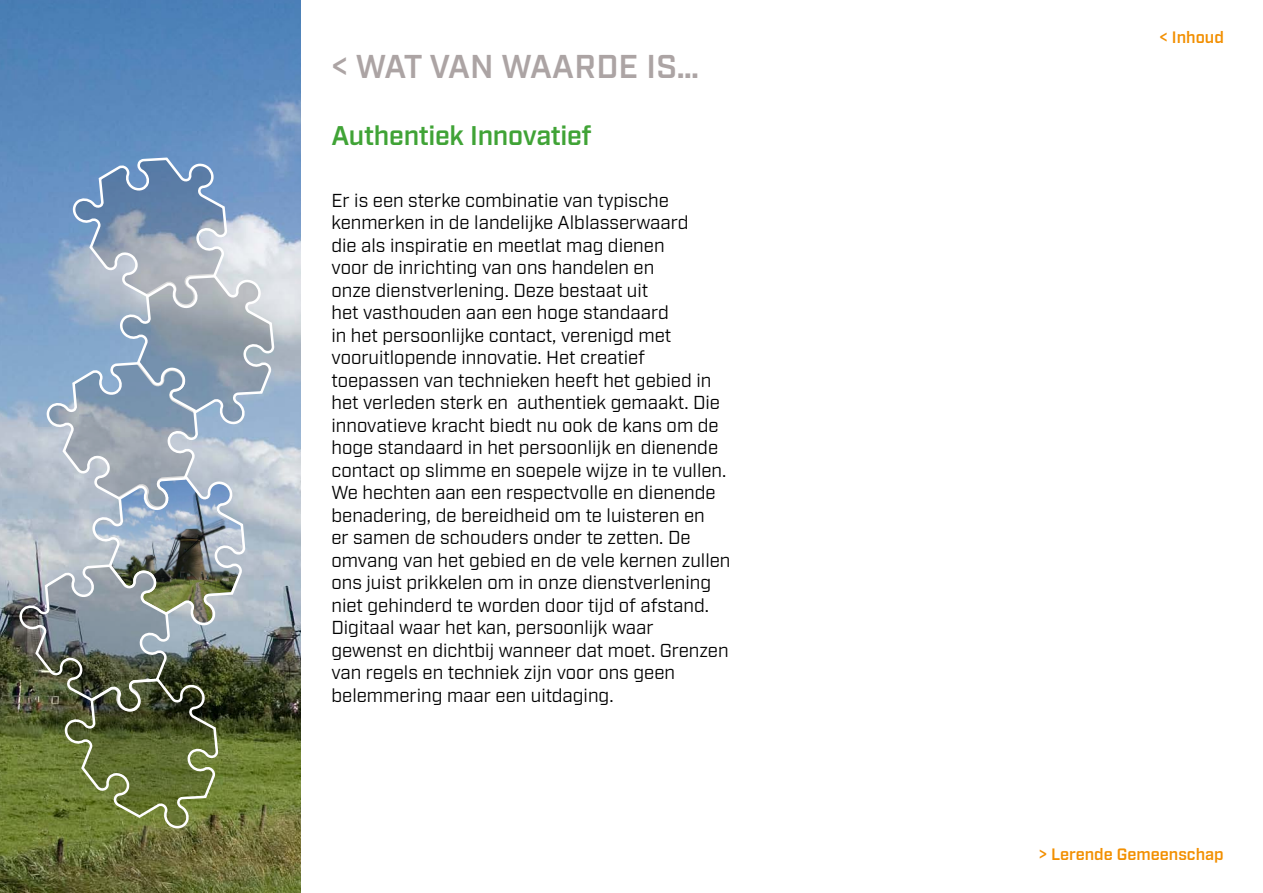
<style>
.page{position:relative;width:1263px;height:893px;background:#fff}
.page>*{position:absolute;margin:0;border:0;box-sizing:border-box;transform-origin:0 0}
.t1{font:600 33px "Industry";letter-spacing:.01em;color:#aca4a4}
.t2{font:600 27px "Industry";letter-spacing:-.01em;color:#40a336}
.t3{font:18.75px/22.5px "Industry";color:#000}
.t4{font:600 16.5px "Industry";color:#f28f00}
</style>
<div class="page">
<img style="left:0;top:1px;width:300px;height:892px">
<img style="left:18px;top:155px;width:256px;height:676px">
<h1 class="t1" style="left:331px;top:47px;width:369px">&lt; WAT VAN WAARDE IS…</h1>
<h2 class="t2" style="left:331px;top:119px;width:262px">Authentiek Innovatief</h2>
<p class="t3" style="left:331px;top:189px;width:400px">Er is een sterke combinatie van typische kenmerken in de landelijke Alblasserwaard<br>die als inspiratie en meetlat mag dienen<br>voor de inrichting van ons handelen en<br>onze dienstverlening. Deze bestaat uit<br>het vasthouden aan een hoge standaard<br>in het persoonlijke contact, verenigd met vooruitlopende innovatie. Het creatief toepassen van technieken heeft het gebied in het verleden sterk en authentiek gemaakt. Die innovatieve kracht biedt nu ook de kans om de hoge standaard in het persoonlijk en dienende contact op slimme en soepele wijze in te vullen.<br>We hechten aan een respectvolle en dienende benadering, de bereidheid om te luisteren en<br>er samen de schouders onder te zetten. De omvang van het gebied en de vele kernen zullen ons juist prikkelen om in onze dienstverlening niet gehinderd te worden door tijd of afstand.<br>Digitaal waar het kan, persoonlijk waar<br>gewenst en dichtbij wanneer dat moet. Grenzen van regels en techniek zijn voor ons geen belemmering maar een uitdaging.</p>
<p class="t4" style="left:1159px;top:27px;width:66px">&lt; Inhoud</p>
<p class="t4" style="left:1039px;top:845px;width:186px">&gt; Lerende Gemeenschap</p>
</div>
